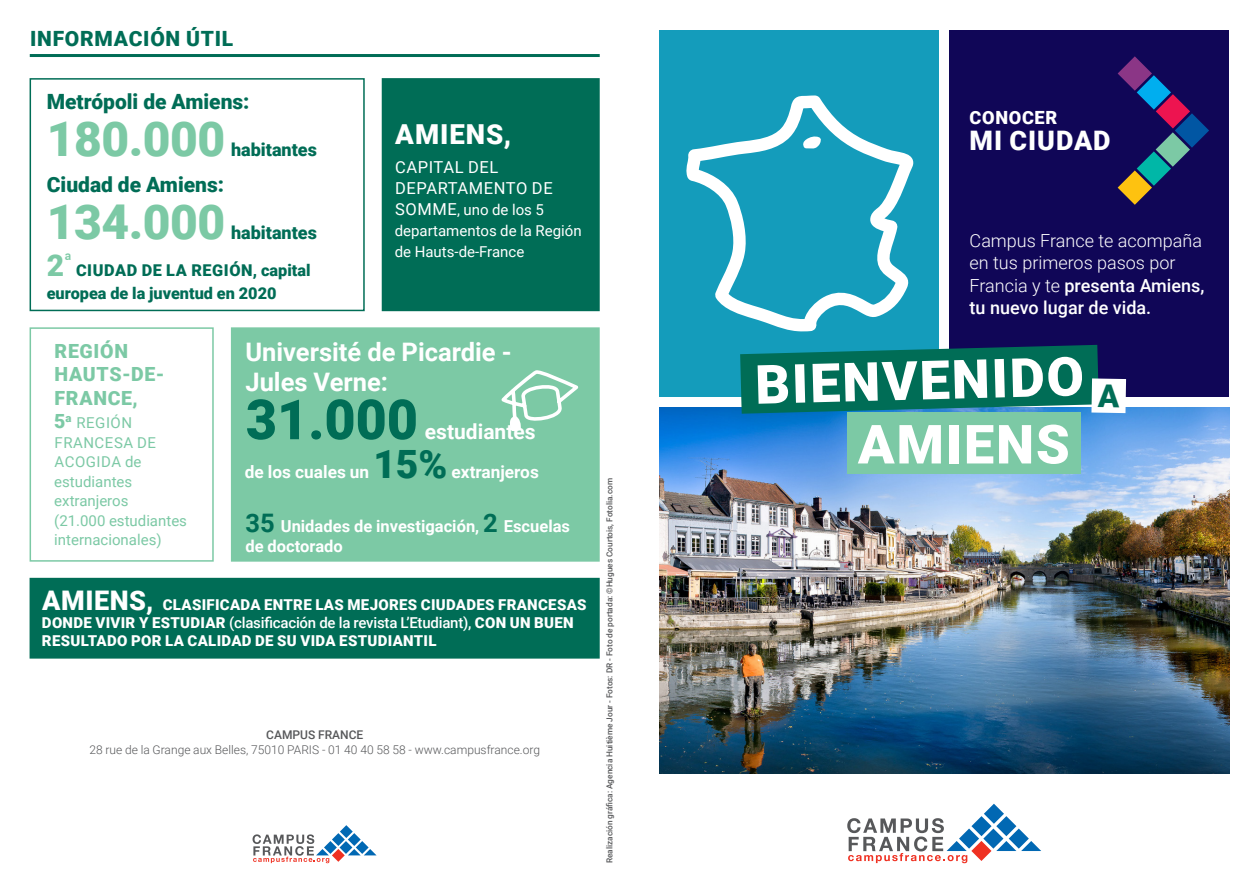
<style>
.page{position:relative;width:1259px;height:893px;background:#fff}
.page>*{position:absolute;margin:0;border:0;box-sizing:border-box;transform-origin:0 0}
.t1{font:900 55.5px "Roboto";color:#006d56}
.t2{font:900 54px "Roboto";letter-spacing:.035em;color:#fff}
.t3{font:900 48px "Roboto";letter-spacing:-.01em;color:#7cc9a5}
.t4{font:900 39px "Roboto";color:#006d56}
.t5{font:900 30px "Roboto";color:#7cc9a5}
.t6{font:900 27.6px "Roboto";letter-spacing:.035em;color:#fff}
.t7{font:900 26.85px "Roboto";letter-spacing:.035em;color:#fff}
.t8{font:700 25.5px/30px "Roboto";color:#fff}
.t9{font:900 21px "Roboto";color:#006d56}
.t10{font:900 21px "Roboto";letter-spacing:.035em;color:#006d56}
.t11{font:700 21px "Roboto";color:#fff}
.t12{font:900 19.5px/23.4px "Roboto";letter-spacing:.035em;color:#7cc9a5}
.t13{font:900 18.15px "Roboto";letter-spacing:.035em;color:#fff}
.t14{font:300 18px/22.5px "Roboto";color:#fff}
.t15{font:900 18px "Roboto";color:#006d56}
.t16{font:700 17.25px "Roboto";color:#fff}
.t17{font:700 16.5px/19.5px "Roboto";color:#fff}
.t18{font:16.5px/21px "Roboto";letter-spacing:.035em;color:#fff}
.t19{font:900 16.35px/22.4px "Roboto";color:#006d56}
.t20{font:900 15px/18px "Roboto";letter-spacing:.02em;color:#fff}
.t21{font:15px/19.5px "Roboto";color:#7cc9a5}
.t22{font:15px/21px "Roboto";color:#fff}
.t23{font:300 12px "Roboto";color:#57585a}
.t24{font:500 12px "Roboto";color:#57585a}
.t25{font:500 8.25px "Roboto";color:#57585a}
.s1{font-size:16.5px}
.s2{font-weight:900;font-size:19.5px}
.s3{font-size:25.5px;color:#006d56}
.s4{font-size:27px}
.s5{font-weight:500}
</style>
<div class="page">
<div style="left:659px;top:30px;width:280px;height:366px;background:#149cbb"></div>
<div style="left:949px;top:30px;width:280px;height:366px;background:#100657"></div>
<svg style="left:1117px;top:56px;width:92px;height:149px"></svg>
<img style="left:659px;top:407px;width:570px;height:367px">
<hr style="left:30px;top:54px;width:570px;height:3px;background:#006d56">
<svg style="left:29px;top:78px;width:336px;height:234px"></svg>
<div style="left:382px;top:78px;width:218px;height:233px;background:#006d56"></div>
<div style="left:231px;top:327px;width:369px;height:235px;background:#7cc9a5"></div>
<div style="left:30px;top:578px;width:570px;height:81px;background:#006d56"></div>
<svg style="left:497px;top:371px;width:86px;height:63px"></svg>
<svg style="left:29px;top:327px;width:185px;height:235px"></svg>
<svg style="left:686px;top:95px;width:227px;height:236px"></svg>
<svg style="left:803px;top:136px;width:19px;height:12px"></svg>
<svg style="left:847px;top:804px;width:194px;height:59px"></svg>
<div style="left:847px;top:413px;width:233px;height:61px;background:#7cc9a5"></div>
<svg style="left:252px;top:825px;width:124px;height:38px"></svg>
<svg style="left:740px;top:345px;width:386px;height:69px;background:#12746a"></svg>
<h3 class="t10" style="left:30px;top:23px;width:205px">INFORMACIÓN ÚTIL</h3>
<h3 class="t9" style="left:47px;top:87px;width:204px">Metrópoli de Amiens:</h3>
<h3 class="t3" style="left:47px;top:105px;width:180px">180.000</h3>
<p class="t15" style="left:231px;top:137px;width:87px">habitantes</p>
<h3 class="t9" style="left:47px;top:170px;width:179px">Ciudad de Amiens:</h3>
<h3 class="t3" style="left:47px;top:188px;width:180px">134.000</h3>
<p class="t15" style="left:231px;top:220px;width:87px">habitantes</p>
<h3 class="t5" style="left:47px;top:245px;width:27px">2<sup>ª</sup></h3>
<p class="t19" style="left:47px;top:259px;width:265px;text-indent:29px">CIUDAD DE LA REGIÓN, capital europea de la juventud en 2020</p>
<h3 class="t6" style="left:395px;top:115px;width:117px">AMIENS,</h3>
<p class="t18" style="left:395px;top:156px;width:159px">CAPITAL DEL<br>DEPARTAMENTO DE</p>
<p class="t22" style="left:395px;top:199px;width:188px"><span class="s1">SOMME</span>, uno de los 5 departamentos de la Región de Hauts-de-France</p>
<h3 class="t12" style="left:55px;top:339px;width:111px">REGIÓN<br>HAUTS-DE-<br>FRANCE,</h3>
<p class="t21" style="left:54px;top:412px;width:134px"><span class="s2">5</span><sup>a</sup> REGIÓN<br>FRANCESA DE<br>ACOGIDA de estudiantes extranjeros<br>(21.000 estudiantes internacionales)</p>
<h3 class="t8" style="left:245px;top:336px;width:268px">Université de Picardie -<br>Jules Verne:</h3>
<h1 class="t1" style="left:246px;top:381px;width:174px">31.000</h1>
<h3 class="t11" style="left:425px;top:417px;width:112px">estudiantes</h3>
<h3 class="t4" style="left:373px;top:437px;width:76px">15%</h3>
<p class="t16" style="left:245px;top:460px;width:126px">de los cuales un</p>
<p class="t16" style="left:451px;top:460px;width:89px">extranjeros</p>
<p class="t17" style="left:245px;top:516px;width:326px"><span class="s3">35</span> Unidades de investigación, <span class="s3">2</span> Escuelas de doctorado</p>
<p class="t20" style="left:42px;top:595px;width:546px"><span class="s4">AMIENS,</span> CLASIFICADA ENTRE LAS MEJORES CIUDADES FRANCESAS<br>DONDE VIVIR Y ESTUDIAR <span class="s5">(clasificación de la revista L’Etudiant),</span> CON UN BUEN<br>RESULTADO POR LA CALIDAD DE SU VIDA ESTUDIANTIL</p>
<p class="t24" style="left:266px;top:726px;width:99px">CAMPUS FRANCE</p>
<p class="t23" style="left:89px;top:741px;width:452px">28 rue de la Grange aux Belles, 75010 PARIS - 01 40 40 58 58 - www.campusfrance.org</p>
<p class="t25" style="left:604px;top:863px;width:386px;rotate:-90deg">Realización gráfica: Agencia Huitième Jour - Fotos: DR - Foto de portada: ©Hugues Courtois, Fotolia.com</p>
<p class="t13" style="left:969px;top:105px;width:89px">CONOCER</p>
<h3 class="t7" style="left:969px;top:122px;width:142px">MI CIUDAD</h3>
<p class="t14" style="left:969px;top:229px;width:236px">Campus France te acompaña en tus primeros pasos por<br>Francia y te <span class="s5">presenta Amiens, tu nuevo lugar de vida.</span></p>
<h2 class="t2" style="left:754px;top:348px;width:330px;rotate:-2deg">BIENVENIDO</h2>
<h2 class="t2" style="left:858px;top:406px;width:213px">AMIENS</h2>
</div>
